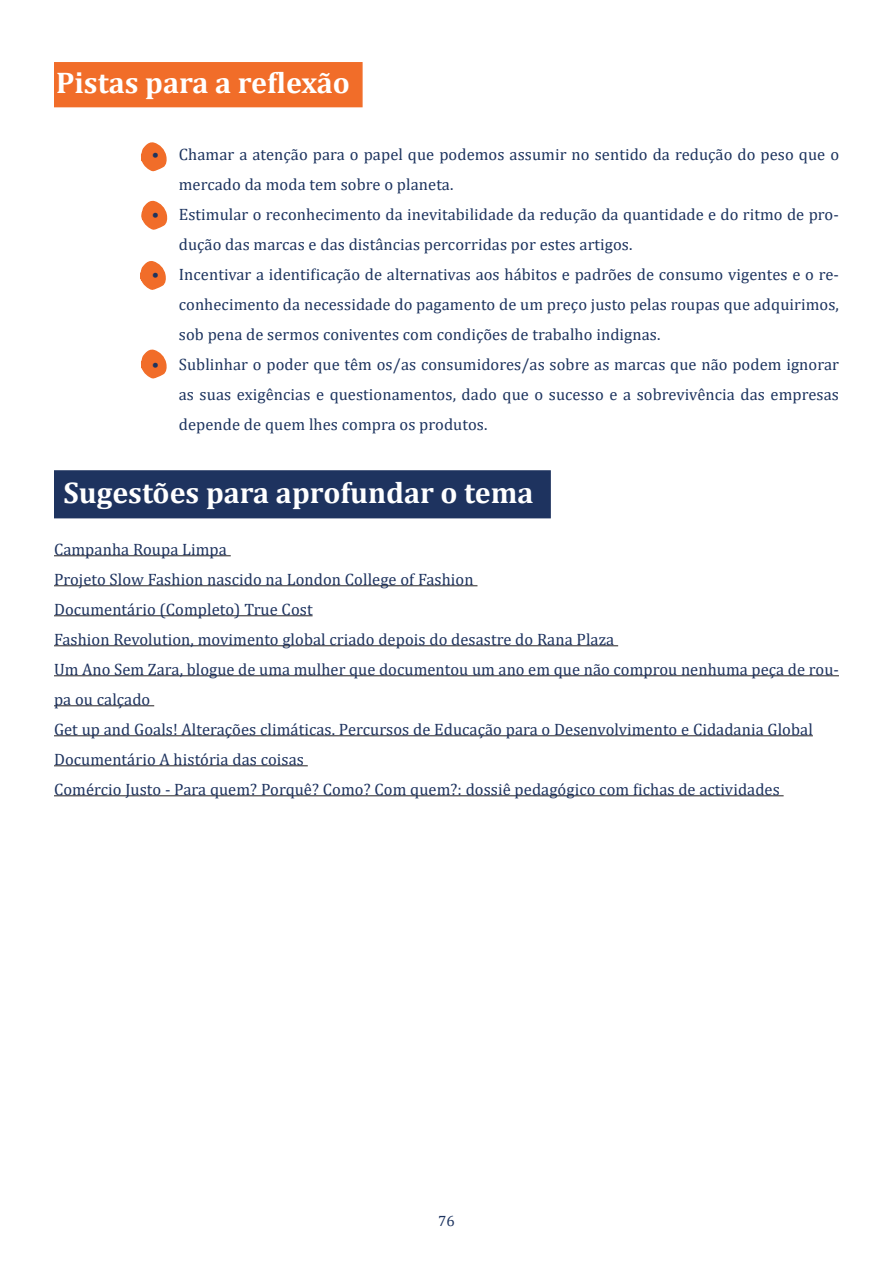
<style>
.page{position:relative;width:893px;height:1263px;background:#fff}
.page>*{position:absolute;margin:0;border:0;box-sizing:border-box;transform-origin:0 0}
.t1{font:700 30px "Cambria";color:#fff}
.t2{font:16.5px/30px "Cambria";letter-spacing:.005em;color:#1d345f}
.t3{font:16.5px/30px "Cambria";letter-spacing:.005em;color:#1e335f}
.t4{font:15px "Cambria";color:#1d3460}
</style>
<div class="page">
<div style="left:54px;top:62px;width:309px;height:45px;background:#f16d29"></div>
<div style="left:54px;top:470px;width:497px;height:48px;background:#1e335f;border:2px solid #1e335f"></div>
<hr style="left:54px;top:555px;width:177px;height:1px;background:#231f20">
<hr style="left:54px;top:585px;width:423px;height:1px;background:#231f20">
<hr style="left:54px;top:615px;width:259px;height:1px;background:#231f20">
<hr style="left:54px;top:645px;width:564px;height:1px;background:#231f20">
<hr style="left:54px;top:675px;width:785px;height:1px;background:#231f20">
<hr style="left:54px;top:705px;width:100px;height:1px;background:#231f20">
<hr style="left:54px;top:735px;width:759px;height:1px;background:#231f20">
<hr style="left:54px;top:765px;width:254px;height:1px;background:#231f20">
<hr style="left:54px;top:795px;width:730px;height:1px;background:#231f20">
<svg style="left:141px;top:142px;width:26px;height:30px"></svg>
<svg style="left:141px;top:200px;width:27px;height:30px"></svg>
<svg style="left:140px;top:261px;width:26px;height:29px"></svg>
<svg style="left:141px;top:349px;width:26px;height:30px"></svg>
<p class="t1" style="left:56px;top:62px;width:295px">Pistas para a reflexão</p>
<p class="t2" style="left:179px;top:139px;width:662px;text-indent:-27px">• Chamar a atenção para o papel que podemos assumir no sentido da redução do peso que o mercado da moda tem sobre o planeta.</p>
<p class="t2" style="left:179px;top:199px;width:662px;text-indent:-27px">• Estimular o reconhecimento da inevitabilidade da redução da quantidade e do ritmo de pro&shy;dução das marcas e das distâncias percorridas por estes artigos.</p>
<p class="t2" style="left:179px;top:259px;width:662px;text-align:justify;text-indent:-27px">• Incentivar a identificação de alternativas aos hábitos e padrões de consumo vigentes e o re&shy;conhecimento da necessidade do pagamento de um preço justo pelas roupas que adquirimos, sob pena de sermos coniventes com condições de trabalho indignas.</p>
<p class="t2" style="left:179px;top:349px;width:662px;text-align:justify;text-indent:-27px">• Sublinhar o poder que têm os/as consumidores/as sobre as marcas que não podem ignorar as suas exigências e questionamentos, dado que o sucesso e a sobrevivência das empresas depende de quem lhes compra os produtos.</p>
<p class="t1" style="left:63px;top:471px;width:472px">Sugestões para aprofundar o tema</p>
<p class="t3" style="left:54px;top:534px;width:174px">Campanha Roupa Limpa</p>
<p class="t3" style="left:54px;top:564px;width:421px">Projeto Slow Fashion nascido na London College of Fashion</p>
<p class="t3" style="left:54px;top:594px;width:260px">Documentário (Completo) True Cost</p>
<p class="t3" style="left:54px;top:624px;width:562px">Fashion Revolution, movimento global criado depois do desastre do Rana Plaza</p>
<p class="t3" style="left:54px;top:654px;width:786px">Um Ano Sem Zara, blogue de uma mulher que documentou um ano em que não comprou nenhuma peça de rou&shy;pa ou calçado</p>
<p class="t3" style="left:54px;top:714px;width:760px">Get up and Goals! Alterações climáticas. Percursos de Educação para o Desenvolvimento e Cidadania Global</p>
<p class="t3" style="left:54px;top:744px;width:252px">Documentário A história das coisas</p>
<p class="t3" style="left:54px;top:774px;width:727px">Comércio Justo - Para quem? Porquê? Como? Com quem?: dossiê pedagógico com fichas de actividades</p>
<p class="t4" style="left:438px;top:1212px;width:18px">76</p>
</div>
